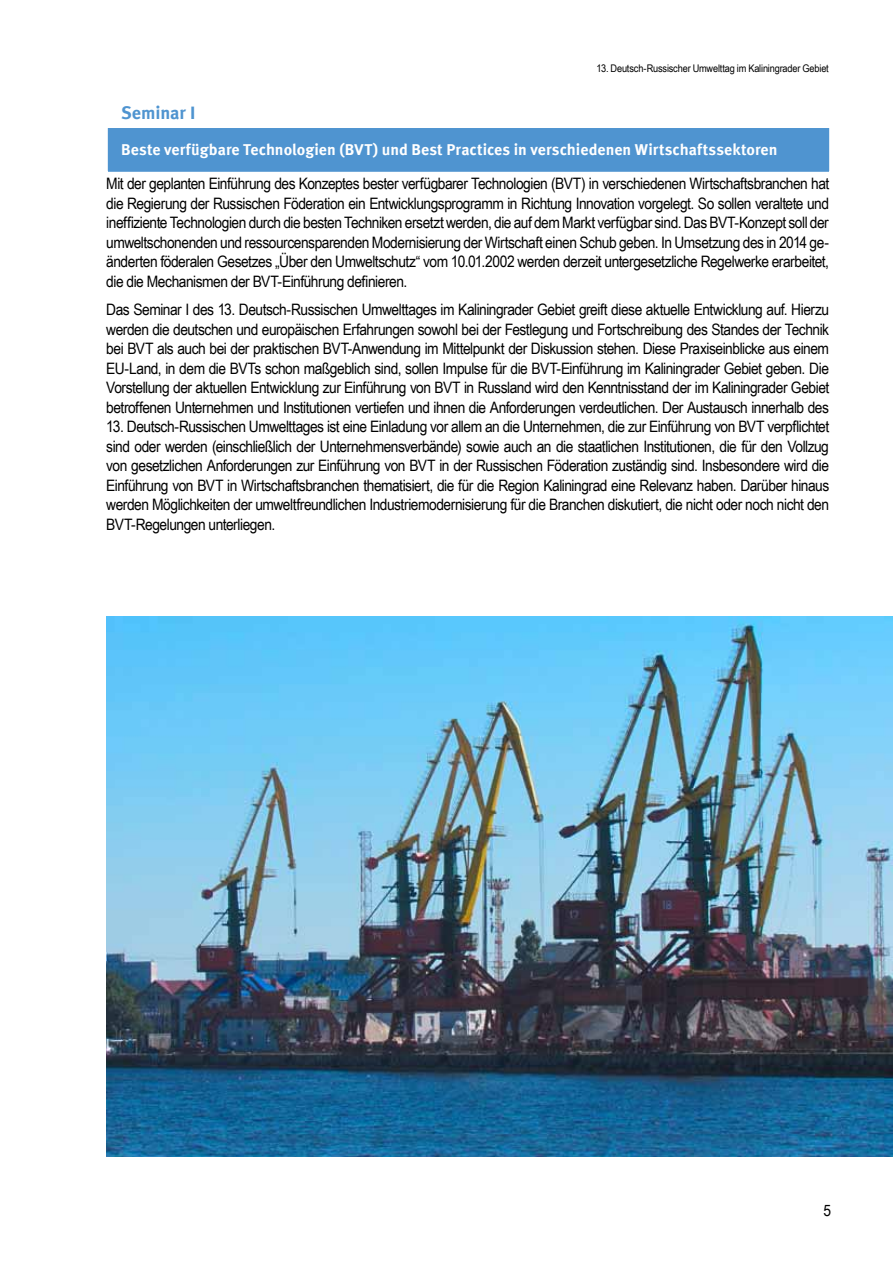
<style>
.page{position:relative;width:893px;height:1263px;background:#fff}
.page>*{position:absolute;margin:0;border:0;box-sizing:border-box;transform-origin:0 0}
.t1{font:700 18px "Meta Offc";letter-spacing:-.005em;color:#4f94d0}
.t2{font:15.75px/19.5px "Arial Narrow";letter-spacing:-.03em;color:#000;text-align:justify;scale:1.07 1}
.t3{font:700 15.75px "Meta Offc";color:#fff}
.t4{font:10.5px "Arial Narrow";letter-spacing:-.015em;color:#000;scale:1.07 1}
</style>
<div class="page">
<div style="left:106px;top:126px;width:725px;height:47px;background:#4f94d0;border:2px solid #fff"></div>
<img style="left:106px;top:617px;width:787px;height:540px">
<p class="t4" style="left:597px;top:61px;width:218px">13. Deutsch-Russischer Umwelttag im Kaliningrader Gebiet</p>
<p class="t1" style="left:121px;top:102px;width:76px">Seminar I</p>
<p class="t3" style="left:121px;top:140px;width:658px">Beste verfügbare Technologien (BVT) und Best Practices in verschiedenen Wirtschaftssektoren</p>
<p class="t2" style="left:106px;top:173px;width:677px">Mit der geplanten Einführung des Konzeptes bester verfügbarer Technologien (BVT) in verschiedenen Wirtschaftsbranchen hat die Regierung der Russischen Föderation ein Entwicklungsprogramm in Richtung Innovation vorgelegt. So sollen veraltete und ineffiziente Technologien durch die besten Techniken ersetzt werden, die auf dem Markt verfügbar sind. Das BVT-Konzept soll der umweltschonenden und ressourcensparenden Modernisierung der Wirtschaft einen Schub geben. In Umsetzung des in 2014 ge&shy;änderten föderalen Gesetzes „Über den Umweltschutz“ vom 10.01.2002 werden derzeit untergesetzliche Regelwerke erarbeitet, die die Mechanismen der BVT-Einführung definieren.</p>
<p class="t2" style="left:106px;top:299px;width:677px">Das Seminar I des 13. Deutsch-Russischen Umwelttages im Kaliningrader Gebiet greift diese aktuelle Entwicklung auf. Hierzu werden die deutschen und europäischen Erfahrungen sowohl bei der Festlegung und Fortschreibung des Standes der Technik bei BVT als auch bei der praktischen BVT-Anwendung im Mittelpunkt der Diskussion stehen. Diese Praxiseinblicke aus einem EU-Land, in dem die BVTs schon maßgeblich sind, sollen Impulse für die BVT-Einführung im Kaliningrader Gebiet geben. Die Vorstellung der aktuellen Entwicklung zur Einführung von BVT in Russland wird den Kenntnisstand der im Kaliningrader Gebiet betroffenen Unternehmen und Institutionen vertiefen und ihnen die Anforderungen verdeutlichen. Der Austausch innerhalb des</p>
<p class="t2" style="left:106px;top:416px;width:677px">13. Deutsch-Russischen Umwelttages ist eine Einladung vor allem an die Unternehmen, die zur Einführung von BVT verpflichtet sind oder werden (einschließlich der Unternehmensverbände) sowie auch an die staatlichen Institutionen, die für den Vollzug von gesetzlichen Anforderungen zur Einführung von BVT in der Russischen Föderation zuständig sind. Insbesondere wird die Einführung von BVT in Wirtschaftsbranchen thematisiert, die für die Region Kaliningrad eine Relevanz haben. Darüber hinaus werden Möglichkeiten der umweltfreundlichen Industriemodernisierung für die Branchen diskutiert, die nicht oder noch nicht den BVT-Regelungen unterliegen.</p>
<p class="t2" style="left:823px;top:1200px;width:9px">5</p>
</div>
